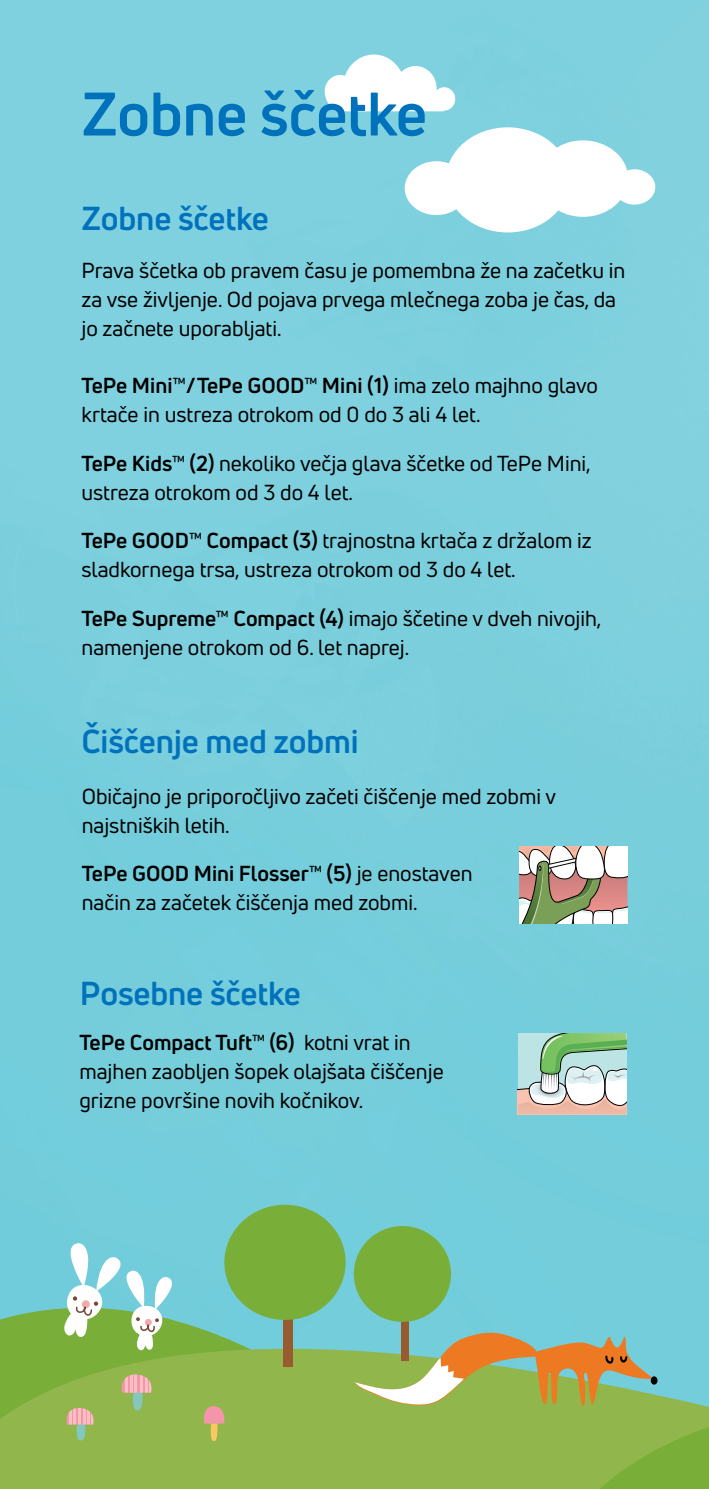
<style>
.page{position:relative;width:709px;height:1489px;background:#fff}
.page>*{position:absolute;margin:0;border:0;box-sizing:border-box;transform-origin:0 0}
.t1{font:700 60px "Uni Neue";letter-spacing:-.005em;color:#0072bc}
.t2{font:700 32.5px "Uni Neue";letter-spacing:-.005em;color:#0072bc}
.t3{font:21.25px/28.8px "Uni Neue";color:#000}
.s1{font-weight:700}
</style>
<div class="page">
<img style="left:0;top:0;width:709px;height:1146px">
<div style="left:0;top:1125px;width:394px;height:21px;background:#74cddb"></div>
<svg style="left:0;top:1146px;width:709px;height:342px;background:#7ec29a"></svg>
<div style="left:283px;top:1297px;width:10px;height:69px;background:#985b2e"></div>
<div style="left:224px;top:1204px;width:121px;height:115px;background:#79ae39;border-radius:50%"></div>
<svg style="left:119px;top:1373px;width:36px;height:40px"></svg>
<svg style="left:64px;top:1406px;width:33px;height:37px"></svg>
<svg style="left:57px;top:1243px;width:127px;height:109px"></svg>
<div style="left:446px;top:127px;width:123px;height:105px;background:#fff;border-radius:50%"></div>
<div style="left:538px;top:140px;width:90px;height:77px;background:#fff;border-radius:50%"></div>
<div style="left:613px;top:169px;width:42px;height:36px;background:#fff;border-radius:50%"></div>
<div style="left:405px;top:161px;width:63px;height:54px;background:#fff;border-radius:50%"></div>
<svg style="left:202px;top:1404px;width:25px;height:39px"></svg>
<div style="left:433px;top:87px;width:22px;height:24px;background:#fff;border-radius:50%"></div>
<svg style="left:325px;top:54px;width:118px;height:57px"></svg>
<svg style="left:519px;top:842px;width:108px;height:81px"></svg>
<svg style="left:518px;top:1033px;width:108px;height:81px"></svg>
<svg style="left:355px;top:1195px;width:354px;height:294px;background:#86bd8f"></svg>
<h1 class="t1" style="left:81px;top:76px;width:347px">Zobne ščetke</h1>
<h2 class="t2" style="left:81px;top:198px;width:189px">Zobne ščetke</h2>
<p class="t3" style="left:81px;top:256px;width:545px">Prava ščetka ob pravem času je pomembna že na začetku in za vse življenje. Od pojava prvega mlečnega zoba je čas, da jo začnete uporabljati.</p>
<p class="t3" style="left:81px;top:371px;width:518px"><span class="s1">TePe Mini™/TePe GOOD™ Mini (1)</span> ima zelo majhno glavo krtače in ustreza otrokom od 0 do 3 ali 4 let.</p>
<p class="t3" style="left:81px;top:448px;width:511px"><span class="s1">TePe Kids™ (2)</span> nekoliko večja glava ščetke od TePe Mini, ustreza otrokom od 3 do 4 let.</p>
<p class="t3" style="left:81px;top:526px;width:512px"><span class="s1">TePe GOOD™ Compact (3)</span> trajnostna krtača z držalom iz sladkornega trsa, ustreza otrokom od 3 do 4 let.</p>
<p class="t3" style="left:81px;top:603px;width:521px"><span class="s1">TePe Supreme™ Compact (4)</span> imajo ščetine v dveh nivojih, namenjene otrokom od 6. let naprej.</p>
<h2 class="t2" style="left:81px;top:721px;width:279px">Čiščenje med zobmi</h2>
<p class="t3" style="left:82px;top:781px;width:476px">Običajno je priporočljivo začeti čiščenje med zobmi v najstniških letih.</p>
<p class="t3" style="left:82px;top:859px;width:392px"><span class="s1">TePe GOOD Mini Flosser™ (5)</span> je enostaven način za začetek čiščenja med zobmi.</p>
<h2 class="t2" style="left:80px;top:972px;width:222px">Posebne ščetke</h2>
<p class="t3" style="left:79px;top:1027px;width:366px"><span class="s1">TePe Compact Tuft™ (6)</span> kotni vrat in majhen zaobljen šopek olajšata čiščenje grizne površine novih kočnikov.</p>
</div>
